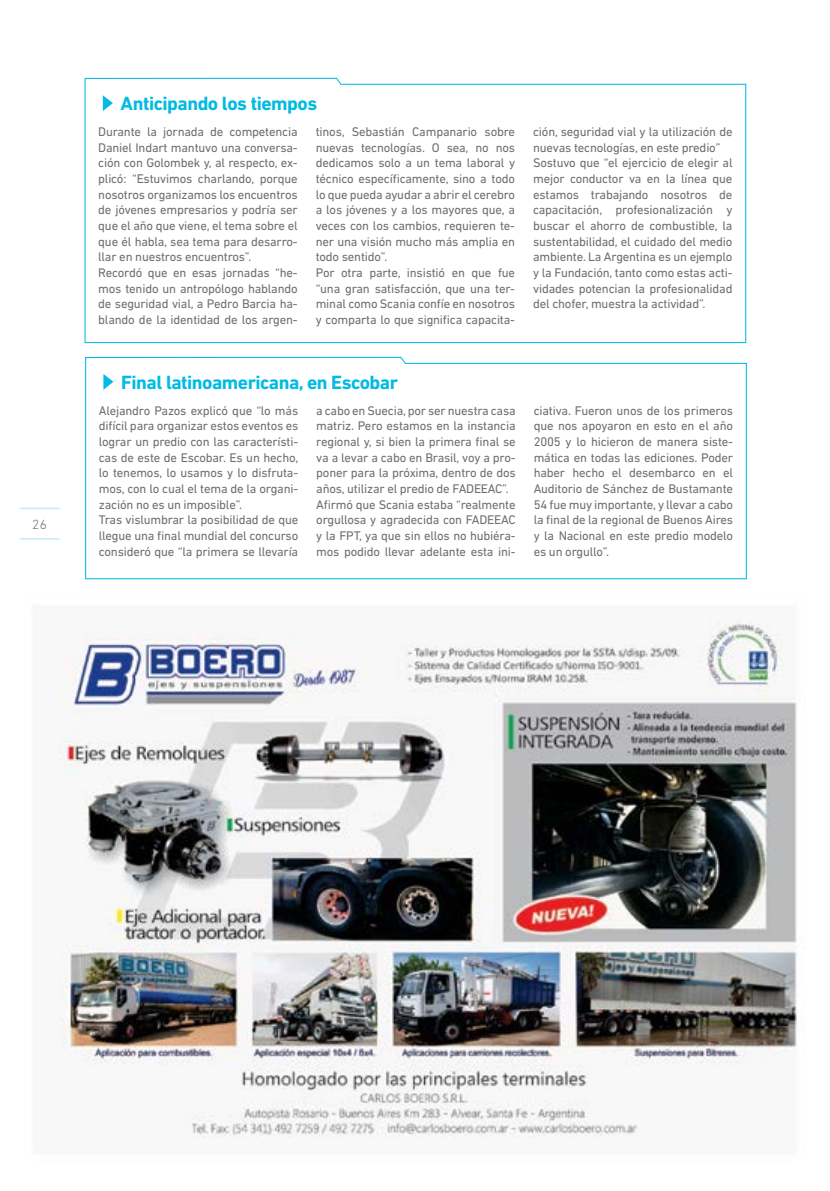
<style>
.page{position:relative;width:830px;height:1191px;background:#fff}
.page>*{position:absolute;margin:0;border:0;box-sizing:border-box;transform-origin:0 0}
.t1{font:700 19.5px "DIN Next LT Pro";letter-spacing:-.025em;color:#00bbe3}
.t2{font:300 13.5px "DIN Next LT Pro";color:#6d6e71}
.t3{font:12.75px/15.6px "DIN Next LT Pro";letter-spacing:-.015em;color:#6d6e71}
</style>
<div class="page">
<svg style="left:85px;top:356px;width:662px;height:224px"></svg>
<svg style="left:103px;top:374px;width:10px;height:16px"></svg>
<img style="left:59px;top:621px;width:745px;height:516px">
<svg style="left:84px;top:77px;width:662px;height:267px"></svg>
<svg style="left:103px;top:95px;width:10px;height:16px"></svg>
<hr style="left:20px;top:538px;width:40px;height:1px;background:#c7eafb">
<hr style="left:20px;top:507px;width:40px;height:2px;background:#c7eafb">
<p class="t2" style="left:32px;top:516px;width:16px">26</p>
<h1 class="t1" style="left:121px;top:92px;width:198px">Anticipando los tiempos</h1>
<p class="t3" style="left:98px;top:124px;width:201px">Durante la jornada de competencia Daniel Indart mantuvo una conversa&shy;ción con Golombek y, al respecto, ex&shy;plicó: “Estuvimos charlando, porque nosotros organizamos los encuentros de jóvenes empresarios y podría ser que el año que viene, el tema sobre el que él habla, sea tema para desarro&shy;llar en nuestros encuentros”.<br>Recordó que en esas jornadas “he&shy;mos tenido un antropólogo hablando de seguridad vial, a Pedro Barcia ha&shy;blando de la identidad de los argen-</p>
<p class="t3" style="left:315px;top:124px;width:201px">tinos, Sebastián Campanario sobre nuevas tecnologías. O sea, no nos dedicamos solo a un tema laboral y técnico específicamente, sino a todo lo que pueda ayudar a abrir el cerebro a los jóvenes y a los mayores que, a veces con los cambios, requieren te&shy;ner una visión mucho más amplia en todo sentido”.<br>Por otra parte, insistió en que fue “una gran satisfacción, que una ter&shy;minal como Scania confíe en nosotros y comparta lo que significa capacita-</p>
<p class="t3" style="left:533px;top:124px;width:201px">ción, seguridad vial y la utilización de nuevas tecnologías, en este predio” Sostuvo que “el ejercicio de elegir al mejor conductor va en la línea que estamos trabajando nosotros de capacitación, profesionalización y buscar el ahorro de combustible, la sustentabilidad, el cuidado del medio ambiente. La Argentina es un ejemplo y la Fundación, tanto como estas acti&shy;vidades potencian la profesionalidad del chofer, muestra la actividad”.</p>
<h1 class="t1" style="left:121px;top:371px;width:278px">Final latinoamericana, en Escobar</h1>
<p class="t3" style="left:99px;top:402px;width:201px">Alejandro Pazos explicó que “lo más difícil para organizar estos eventos es lograr un predio con las característi&shy;cas de este de Escobar. Es un hecho, lo tenemos, lo usamos y lo disfruta&shy;mos, con lo cual el tema de la organi&shy;zación no es un imposible”.<br>Tras vislumbrar la posibilidad de que llegue una final mundial del concurso consideró que “la primera se llevaría</p>
<p class="t3" style="left:316px;top:402px;width:201px">a cabo en Suecia, por ser nuestra casa matriz. Pero estamos en la instancia regional y, si bien la primera final se va a levar a cabo en Brasil, voy a pro&shy;poner para la próxima, dentro de dos años, utilizar el predio de FADEEAC”.<br>Afirmó que Scania estaba “realmente orgullosa y agradecida con FADEEAC y la FPT, ya que sin ellos no hubiéra&shy;mos podido llevar adelante esta ini-</p>
<p class="t3" style="left:533px;top:402px;width:201px;text-align:justify">ciativa. Fueron unos de los primeros que nos apoyaron en esto en el año 2005 y lo hicieron de manera siste&shy;mática en todas las ediciones. Poder haber hecho el desembarco en el Auditorio de Sánchez de Bustamante 54 fue muy importante, y llevar a cabo la final de la regional de Buenos Aires y la Nacional en este predio modelo es un orgullo”.</p>
</div>
